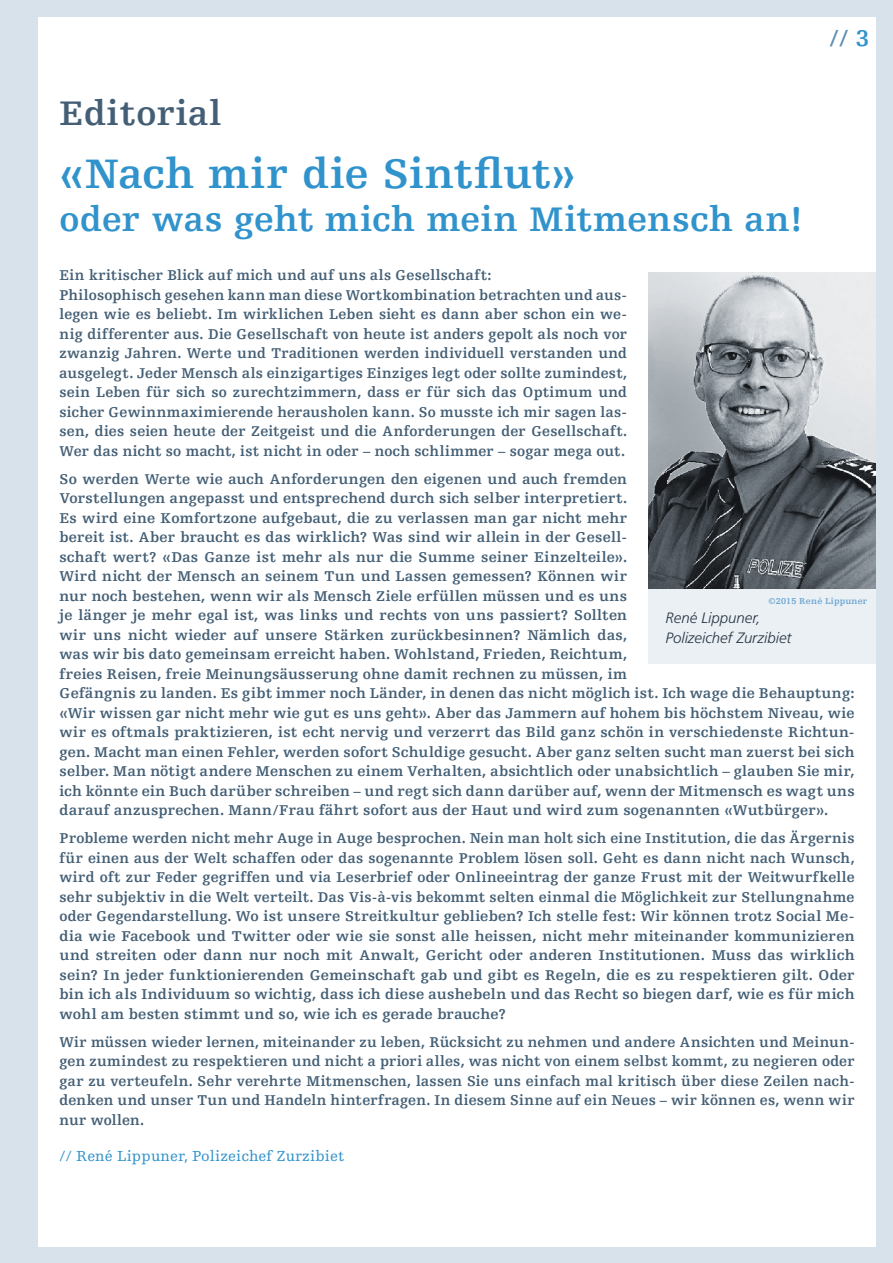
<style>
.page{position:relative;width:893px;height:1263px;background:#d7e2eb}
.page>*{position:absolute;margin:0;border:0;box-sizing:border-box;transform-origin:0 0}
.t1{font:700 43.5px "Egyptienne FLT";letter-spacing:.01em;color:#3193cc}
.t2{font:700 36px "Egyptienne FLT";letter-spacing:.015em;color:#3193cc}
.t3{font:700 36px "Egyptienne FLT";letter-spacing:.02em;color:#445f75}
.t4{font:700 24px "Egyptienne FLT";color:#5b8eb3}
.t5{font:15.3px "Egyptienne FLT";letter-spacing:.01em;color:#3193cc}
.t6{font:700 15px/19.5px "Egyptienne FLT";letter-spacing:.01em;color:#445f75}
.t7{font:italic 300 15px/19.5px "Frutiger";color:#283743}
.t8{font:700 9px "Egyptienne FLT";letter-spacing:.02em;color:#6aa5d1}
.s1{color:#3193cc}
</style>
<div class="page">
<div style="left:38px;top:17px;width:838px;height:1229px;background:#fff"></div>
<div style="left:648px;top:272px;width:228px;height:392px;background:#ebf0f5"></div>
<img style="left:648px;top:272px;width:228px;height:316px">
<h2 class="t3" style="left:60px;top:93px;width:163px">Editorial</h2>
<h3 class="t4" style="left:829px;top:25px;width:42px">// <span class="s1">3</span></h3>
<h1 class="t1" style="left:60px;top:150px;width:517px">«Nach mir die Sintflut»</h1>
<h2 class="t2" style="left:60px;top:199px;width:745px">oder was geht mich mein Mitmensch an!</h2>
<p class="t6" style="left:60px;top:266px;width:569px">Ein kritischer Blick auf mich und auf uns als Gesellschaft:<br>Philosophisch gesehen kann man diese Wortkombination betrachten und aus&shy;legen wie es beliebt. Im wirklichen Leben sieht es dann aber schon ein we&shy;nig differenter aus. Die Gesellschaft von heute ist anders gepolt als noch vor zwanzig Jahren. Werte und Traditionen werden individuell verstanden und ausgelegt. Jeder Mensch als einzigartiges Einziges legt oder sollte zumindest, sein Leben für sich so zurechtzimmern, dass er für sich das Optimum und sicher Gewinnmaximierende herausholen kann. So musste ich mir sagen las&shy;sen, dies seien heute der Zeitgeist und die Anforderungen der Gesellschaft.<br>Wer das nicht so macht, ist nicht in oder – noch schlimmer – sogar mega out.</p>
<p class="t6" style="left:60px;top:469px;width:797px">So werden Werte wie auch Anforderungen den eigenen und auch fremden<br>Vorstellungen angepasst und entsprechend durch sich selber interpretiert.<br>Es wird eine Komfortzone aufgebaut, die zu verlassen man gar nicht mehr<br>bereit ist. Aber braucht es das wirklich? Was sind wir allein in der Gesell-<br>schaft wert? «Das Ganze ist mehr als nur die Summe seiner Einzelteile».<br>Wird nicht der Mensch an seinem Tun und Lassen gemessen? Können wir<br>nur noch bestehen, wenn wir als Mensch Ziele erfüllen müssen und es uns<br>je länger je mehr egal ist, was links und rechts von uns passiert? Sollten<br>wir uns nicht wieder auf unsere Stärken zurückbesinnen? Nämlich das,<br>was wir bis dato gemeinsam erreicht haben. Wohlstand, Frieden, Reichtum,<br>freies Reisen, freie Meinungsäusserung ohne damit rechnen zu müssen, im<br>Gefängnis zu landen. Es gibt immer noch Länder, in denen das nicht möglich ist. Ich wage die Behauptung: «Wir wissen gar nicht mehr wie gut es uns geht». Aber das Jammern auf hohem bis höchstem Niveau, wie wir es oftmals praktizieren, ist echt nervig und verzerrt das Bild ganz schön in verschiedenste Richtun&shy;gen. Macht man einen Fehler, werden sofort Schuldige gesucht. Aber ganz selten sucht man zuerst bei sich selber. Man nötigt andere Menschen zu einem Verhalten, absichtlich oder unabsichtlich – glauben Sie mir, ich könnte ein Buch darüber schreiben – und regt sich dann darüber auf, wenn der Mitmensch es wagt uns darauf anzusprechen. Mann/Frau fährt sofort aus der Haut und wird zum sogenannten «Wutbürger».</p>
<p class="t6" style="left:60px;top:829px;width:797px;text-align:justify">Probleme werden nicht mehr Auge in Auge besprochen. Nein man holt sich eine Institution, die das Ärgernis für einen aus der Welt schaffen oder das sogenannte Problem lösen soll. Geht es dann nicht nach Wunsch, wird oft zur Feder gegriffen und via Leserbrief oder Onlineeintrag der ganze Frust mit der Weitwurfkelle sehr subjektiv in die Welt verteilt. Das Vis-à-vis bekommt selten einmal die Möglichkeit zur Stellungnahme oder Gegendarstellung. Wo ist unsere Streitkultur geblieben? Ich stelle fest: Wir können trotz Social Me&shy;dia wie Facebook und Twitter oder wie sie sonst alle heissen, nicht mehr miteinander kommunizieren und streiten oder dann nur noch mit Anwalt, Gericht oder anderen Institutionen. Muss das wirklich sein? In jeder funktionierenden Gemeinschaft gab und gibt es Regeln, die es zu respektieren gilt. Oder bin ich als Individuum so wichtig, dass ich diese aushebeln und das Recht so biegen darf, wie es für mich wohl am besten stimmt und so, wie ich es gerade brauche?</p>
<p class="t6" style="left:60px;top:1032px;width:797px;text-align:justify">Wir müssen wieder lernen, miteinander zu leben, Rücksicht zu nehmen und andere Ansichten und Meinun&shy;gen zumindest zu respektieren und nicht a priori alles, was nicht von einem selbst kommt, zu negieren oder gar zu verteufeln. Sehr verehrte Mitmenschen, lassen Sie uns einfach mal kritisch über diese Zeilen nach&shy;denken und unser Tun und Handeln hinterfragen. In diesem Sinne auf ein Neues – wir können es, wenn wir nur wollen.</p>
<p class="t5" style="left:60px;top:1148px;width:286px">// René Lippuner, Polizeichef Zurzibiet</p>
<p class="t8" style="left:768px;top:596px;width:100px">©2015 René Lippuner</p>
<p class="t7" style="left:665px;top:608px;width:127px">René Lippuner,<br>Polizeichef Zurzibiet</p>
</div>
